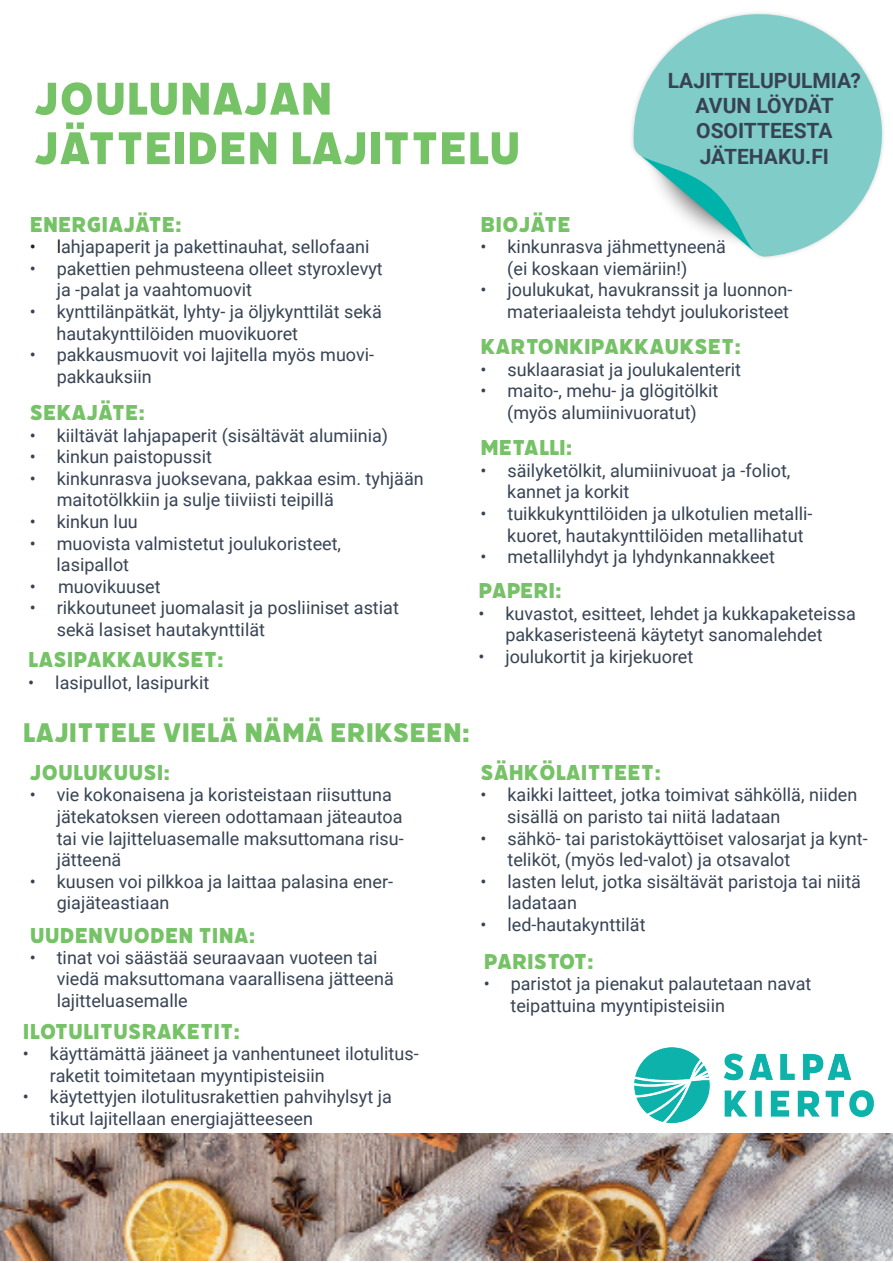
<style>
.page{position:relative;width:893px;height:1263px;background:#fff}
.page>*{position:absolute;margin:0;border:0;box-sizing:border-box;transform-origin:0 0}
.t1{font:51px/49.5px "Filicudi Solid";color:#76c266}
.t2{font:30px "Filicudi Solid";color:#76c266}
.t3{font:24px "Filicudi Solid";color:#76c266}
.t4{font:700 21px/25.2px "Roboto";color:#374354;text-align:center}
.t5{font:18px/21.6px "Roboto";color:#374354}
.s1{color:#231f20}
</style>
<div class="page">
<svg style="left:632px;top:13px;width:252px;height:245px"></svg>
<svg style="left:638px;top:28px;width:221px;height:227px"></svg>
<img style="left:0;top:1133px;width:893px;height:128px">
<img style="left:635px;top:1047px;width:239px;height:76px">
<h1 class="t1" style="left:34px;top:75px;width:488px">JOULUNAJAN<br>JÄTTEIDEN LAJITTELU</h1>
<p class="t4" style="left:668px;top:67px;width:195px">LAJITTELUPULMIA?<br>AVUN LÖYDÄT<br>OSOITTEESTA<br>JÄTEHAKU.FI</p>
<h3 class="t3" style="left:30px;top:211px;width:154px">ENERGIAJÄTE:</h3>
<p class="t5" style="left:30px;top:235px;width:341px"><span class="s1">• l</span>ahjapaperit ja pakettinauhat, sellofaani</p>
<p class="t5" style="left:57px;top:257px;width:327px;text-indent:-27px">• pakettien pehmusteena olleet styroxlevyt ja -palat ja vaahtomuovit</p>
<p class="t5" style="left:57px;top:300px;width:327px;text-indent:-27px">• kynttilänpätkät, lyhty- ja öljykynttilät sekä hautakynttilöiden muovikuoret</p>
<p class="t5" style="left:57px;top:343px;width:319px;text-indent:-27px">• pakkausmuovit voi lajitella myös muovi&shy;pakkauksiin</p>
<h3 class="t3" style="left:30px;top:400px;width:117px">SEKAJÄTE:</h3>
<p class="t5" style="left:30px;top:424px;width:360px">• kiiltävät lahjapaperit (sisältävät alumiinia)</p>
<p class="t5" style="left:30px;top:445px;width:184px">• kinkun paistopussit</p>
<p class="t5" style="left:57px;top:467px;width:368px;text-indent:-27px">• kinkunrasva juoksevana, pakkaa esim. tyhjään maitotölkkiin ja sulje tiiviisti teipillä</p>
<p class="t5" style="left:30px;top:510px;width:110px">• kinkun luu</p>
<p class="t5" style="left:57px;top:532px;width:286px;text-indent:-27px">• muovista valmistetut joulukoristeet, lasipallot</p>
<p class="t5" style="left:30px;top:575px;width:132px">• muovikuuset</p>
<p class="t5" style="left:57px;top:597px;width:344px;text-indent:-27px">• rikkoutuneet juomalasit ja posliiniset astiat sekä lasiset hautakynttilät</p>
<h3 class="t3" style="left:28px;top:647px;width:197px">LASIPAKKAUKSET:</h3>
<p class="t5" style="left:28px;top:671px;width:183px">• lasipullot, lasipurkit</p>
<h2 class="t2" style="left:23px;top:717px;width:62px">LAJITTELE</h2>
<h2 class="t2" style="left:163px;top:717px;width:34px">VIELÄ</h2>
<h2 class="t2" style="left:244px;top:717px;width:227px">NÄMÄ ERIKSEEN:</h2>
<h3 class="t3" style="left:480px;top:211px;width:64px">BIOJÄTE</h3>
<p class="t5" style="left:507px;top:235px;width:220px;text-indent:-27px">• kinkunrasva jähmettyneenä (ei koskaan viemäriin!)</p>
<p class="t5" style="left:480px;top:279px;width:313px;text-align:right">• joulukukat, havukranssit ja luonnon&shy;materiaaleista tehdyt joulukoristeet</p>
<h3 class="t3" style="left:480px;top:334px;width:262px">KARTON KIPAKKAU KSET:</h3>
<p class="t5" style="left:480px;top:358px;width:262px">• suklaarasiat ja joulukalenterit</p>
<p class="t5" style="left:480px;top:380px;width:239px;text-align:center">• maito-, mehu- ja glögitölkit (myös alumiinivuoratut)</p>
<h3 class="t3" style="left:480px;top:435px;width:55px">METALLI</h3>
<h3 class="t3" style="left:566px;top:435px;width:8px">:</h3>
<p class="t5" style="left:507px;top:459px;width:285px;text-indent:-27px">• säilyketölkit, alumiinivuoat ja -foliot, kannet ja korkit</p>
<p class="t5" style="left:507px;top:502px;width:307px;text-indent:-27px">• tuikkukynttilöiden ja ulkotulien metalli&shy;kuoret, hautakynttilöiden metallihatut</p>
<p class="t5" style="left:480px;top:545px;width:296px">• metallilyhdyt ja lyhdynkannakkeet</p>
<h3 class="t3" style="left:478px;top:578px;width:85px">PAPERI:</h3>
<p class="t5" style="left:478px;top:602px;width:379px;text-align:center">• kuvastot, esitteet, lehdet ja kukkapaketeissa pakkaseristeenä käytetyt sanomalehdet</p>
<p class="t5" style="left:478px;top:645px;width:216px">• joulukortit ja kirjekuoret</p>
<h3 class="t3" style="left:480px;top:760px;width:89px">SÄHKÖLAITTEET</h3>
<h3 class="t3" style="left:654px;top:760px;width:8px">:</h3>
<p class="t5" style="left:507px;top:783px;width:352px;text-indent:-27px">• kaikki laitteet, jotka toimivat sähköllä, niiden sisällä on paristo tai niitä ladataan</p>
<p class="t5" style="left:507px;top:827px;width:362px;text-indent:-27px">• sähkö- tai paristokäyttöiset valosarjat ja kynt&shy;teliköt, (myös led-valot) ja otsavalot</p>
<p class="t5" style="left:507px;top:870px;width:355px;text-indent:-27px">• lasten lelut, jotka sisältävät paristoja tai niitä ladataan</p>
<p class="t5" style="left:480px;top:913px;width:167px">• led-hautakynttilät</p>
<h3 class="t3" style="left:30px;top:760px;width:27px">JOULU</h3>
<h3 class="t3" style="left:98px;top:760px;width:73px">KUUSI:</h3>
<p class="t5" style="left:57px;top:783px;width:349px;text-indent:-27px">• vie kokonaisena ja koristeistaan riisuttuna jätekatoksen viereen odottamaan jäteautoa tai vie lajitteluasemalle maksuttomana risu&shy;jätteenä</p>
<p class="t5" style="left:57px;top:870px;width:338px;text-indent:-27px">• kuusen voi pilkkoa ja laittaa palasina ener&shy;giajäteastiaan</p>
<h3 class="t3" style="left:30px;top:923px;width:16px">UUDEN</h3>
<h3 class="t3" style="left:103px;top:923px;width:31px">VUODEN</h3>
<h3 class="t3" style="left:199px;top:923px;width:14px">TINA</h3>
<h3 class="t3" style="left:249px;top:923px;width:8px">:</h3>
<p class="t5" style="left:57px;top:946px;width:339px;text-indent:-27px">• tinat voi säästää seuraavaan vuoteen tai viedä maksuttomana vaarallisena jätteenä lajitteluasemalle</p>
<h3 class="t3" style="left:484px;top:949px;width:112px">PARISTOT:</h3>
<p class="t5" style="left:510px;top:972px;width:302px;text-indent:-27px">• paristot ja pienakut palautetaan navat teipattuina myyntipisteisiin</p>
<h3 class="t3" style="left:23px;top:1018px;width:13px">ILOTULITU</h3>
<h3 class="t3" style="left:128px;top:1018px;width:71px">SRAKETIT</h3>
<h3 class="t3" style="left:234px;top:1018px;width:8px">:</h3>
<p class="t5" style="left:50px;top:1042px;width:370px;text-indent:-27px">• käyttämättä jääneet ja vanhentuneet ilotulitus&shy;raketit toimitetaan myyntipisteisiin</p>
<p class="t5" style="left:50px;top:1085px;width:343px;text-indent:-27px">• käytettyjen ilotulitusrakettien pahvihylsyt ja tikut lajitellaan energiajätteeseen</p>
</div>
